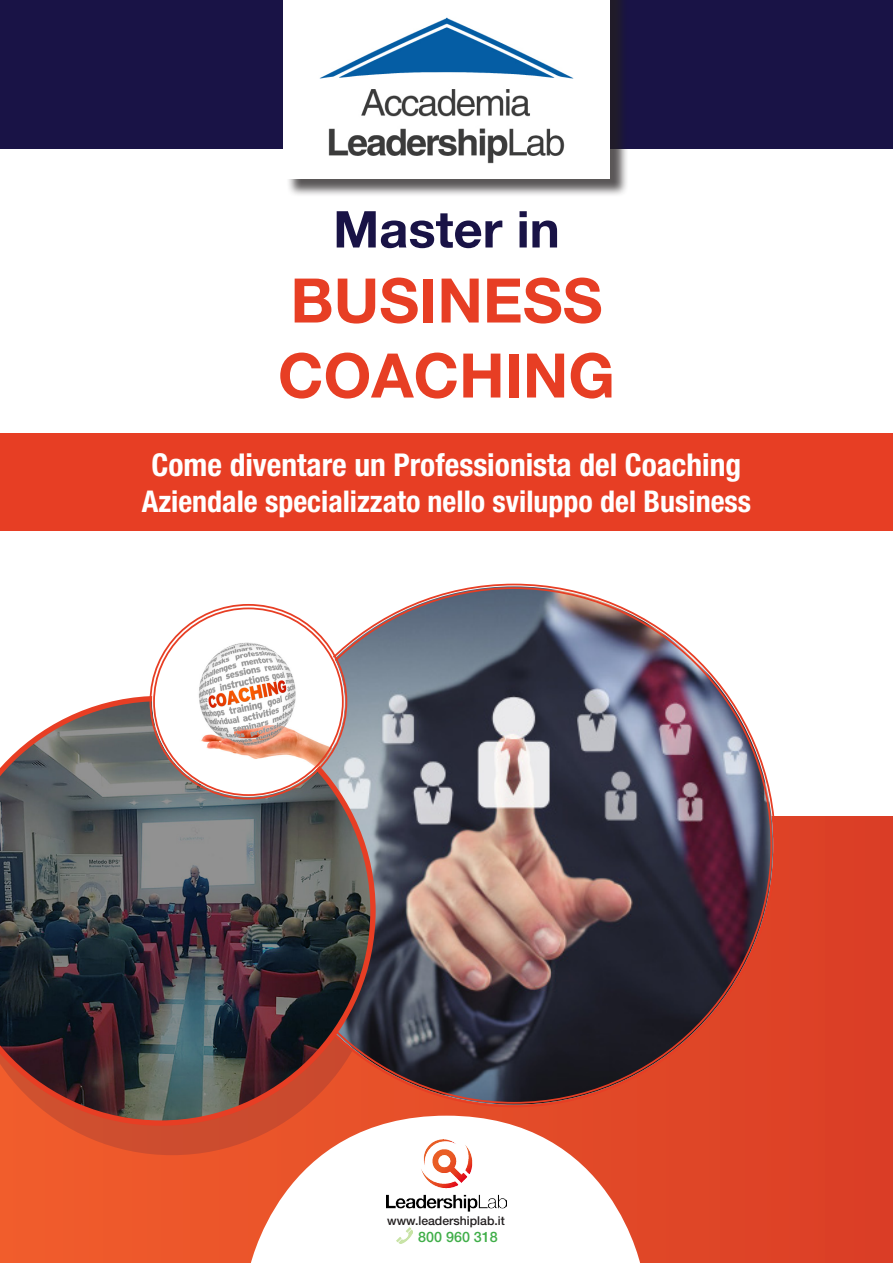
<style>
.page{position:relative;width:893px;height:1263px;background:#fff}
.page>*{position:absolute;margin:0;border:0;box-sizing:border-box;transform-origin:0 0}
.t1{font:700 61.5px "Helvetica Neue LT Std";color:#e73e24}
.t2{font:700 50.85px "Helvetica Neue LT Std";color:#191346}
.t3{font:700 condensed 31.5px "Helvetica Neue LT Std";color:#fff}
.t4{font:700 condensed 30px "Helvetica Neue LT Std";color:#fff}
.t5{font:500 14.4px "Helvetica Neue LT Std";color:#40ae49}
.t6{font:500 12.15px "Helvetica Neue LT Std";color:#231f20}
</style>
<div class="page">
<svg style="left:0;top:816px;width:893px;height:447px;background:#e04727"></svg>
<svg style="left:0;top:1064px;width:380px;height:91px;background:#dc522d"></svg>
<img style="left:255px;top:586px;width:518px;height:518px;border-radius:259px">
<img style="left:0;top:696px;width:376px;height:430px">
<svg style="left:152px;top:607px;width:193px;height:190px"></svg>
<img style="left:152px;top:627px;width:193px;height:149px">
<svg style="left:249px;top:1116px;width:393px;height:147px"></svg>
<img style="left:387px;top:1140px;width:119px;height:71px">
<img style="left:397px;top:1227px;width:16px;height:16px">
<div style="left:0;top:433px;width:893px;height:98px;background:#e73e24"></div>
<div style="left:0;top:0;width:893px;height:148px;background:#191346"></div>
<div style="left:286px;top:0;width:343px;height:198px;background:#231f20;opacity:.75"></div>
<div style="left:284px;top:0;width:326px;height:179px;background:#fff"></div>
<img style="left:319px;top:17px;width:255px;height:147px">
<p class="t2" style="left:333px;top:198px;width:228px">Master in</p>
<p class="t1" style="left:290px;top:263px;width:314px">BUSINESS</p>
<p class="t1" style="left:278px;top:338px;width:339px">COACHING</p>
<p class="t3" style="left:152px;top:445px;width:591px">Come diventare un Professionista del Coaching</p>
<p class="t4" style="left:142px;top:483px;width:611px">Aziendale specializzato nello sviluppo del Business</p>
<p class="t6" style="left:387px;top:1213px;width:119px">www.leadershiplab.it</p>
<p class="t5" style="left:418px;top:1228px;width:81px">800 960 318</p>
</div>
